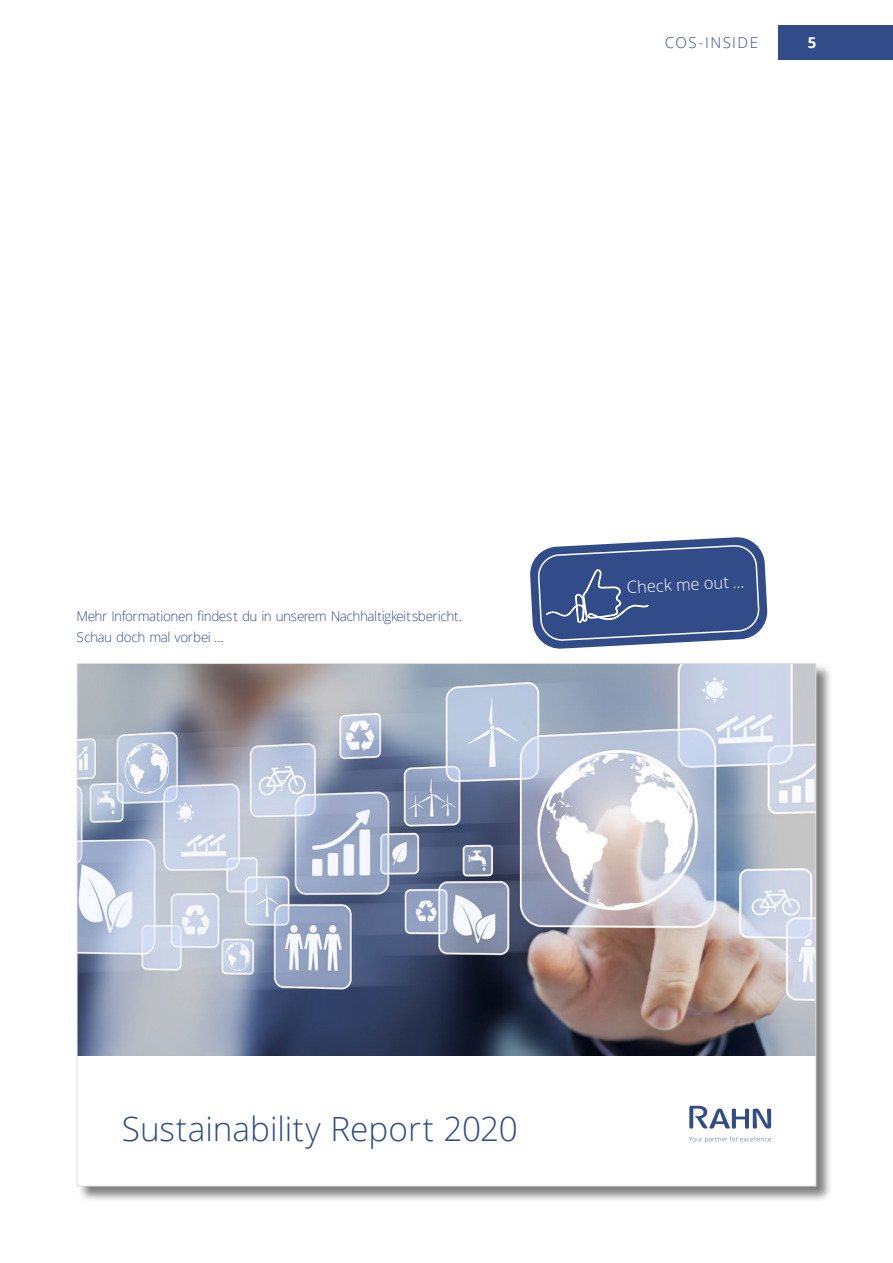
<style>
.page{position:relative;width:893px;height:1263px;background:#fff}
.page>*{position:absolute;margin:0;border:0;box-sizing:border-box;transform-origin:0 0}
.t1{font:300 33.3px "Open Sans";color:#324c89}
.t2{font:300 16.5px "Open Sans";color:#fff}
.t3{font:300 15px "Open Sans";letter-spacing:.1em;color:#324c89}
.t4{font:700 15px "Open Sans";color:#fff}
.t5{font:300 13.5px/21px "Open Sans";letter-spacing:-.03em;color:#324c89}
</style>
<div class="page">
<div style="left:778px;top:26px;width:115px;height:34px;background:#324c89"></div>
<div style="left:77px;top:663px;width:756px;height:540px;background:#000;opacity:.5"></div>
<div style="left:77px;top:663px;width:739px;height:523px;background:#fff"></div>
<svg style="left:689px;top:1136px;width:82px;height:7px"></svg>
<svg style="left:689px;top:1106px;width:82px;height:22px"></svg>
<img style="left:79px;top:665px;width:735px;height:390px">
<svg style="left:530px;top:537px;width:238px;height:112px;background:#566c9e"></svg>
<p class="t3" style="left:665px;top:32px;width:95px">COS-INSIDE</p>
<p class="t4" style="left:808px;top:32px;width:10px">5</p>
<p class="t5" style="left:77px;top:605px;width:387px">Mehr Informationen findest du in unserem Nachhaltigkeitsbericht.<br>Schau doch mal vorbei …</p>
<p class="t2" style="left:626px;top:576px;width:119px;rotate:-3deg">Check me out …</p>
<h1 class="t1" style="left:122px;top:1106px;width:397px">Sustainability Report 2020</h1>
</div>
